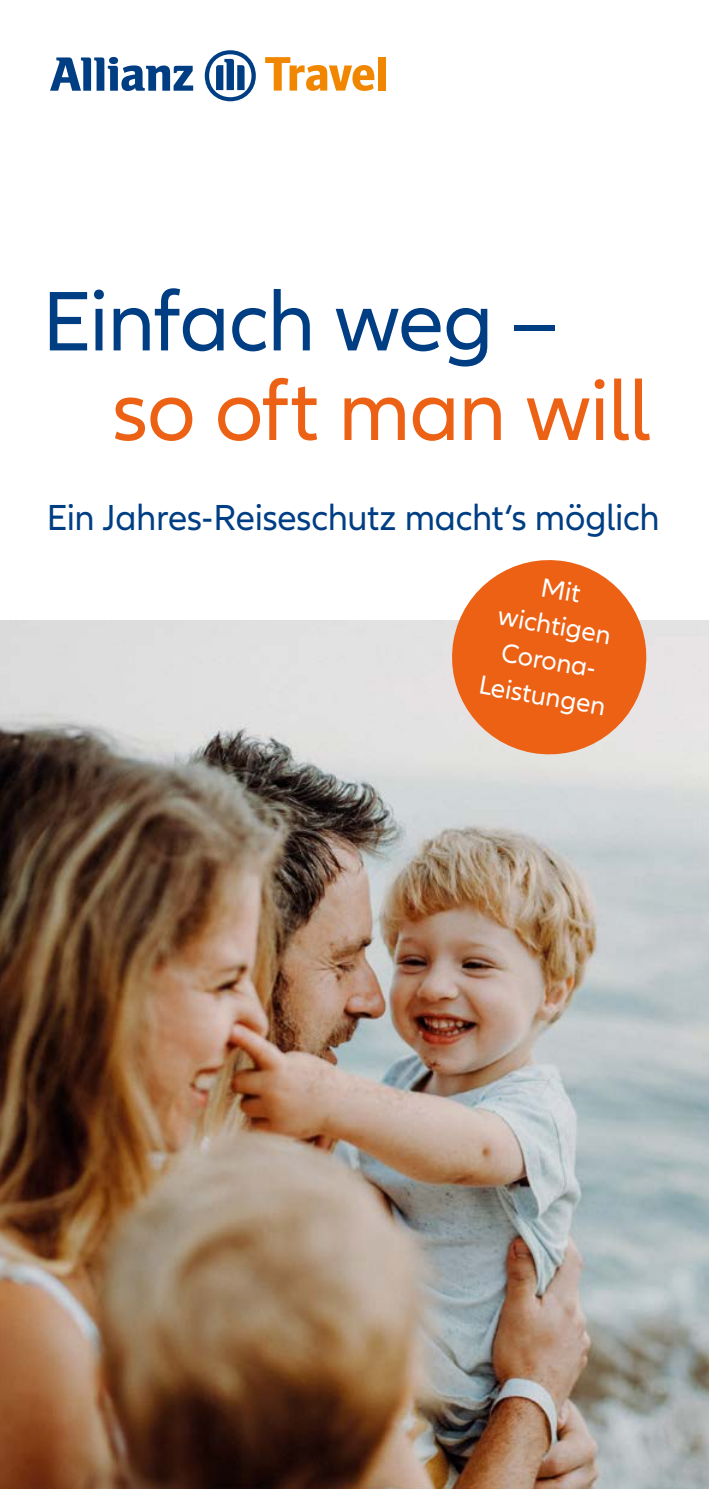
<style>
.page{position:relative;width:709px;height:1489px;background:#fff}
.page>*{position:absolute;margin:0;border:0;box-sizing:border-box;transform-origin:0 0}
.t1{font:87.5px "Allianz Neo";letter-spacing:-.015em;color:#ec6114}
.t2{font:87.5px "Allianz Neo";letter-spacing:-.015em;color:#003e84}
.t3{font:37.5px "Allianz Neo";letter-spacing:-.005em;color:#003e84}
.t4{font:27.5px/35.5px "Allianz Neo";color:#fff;text-align:center}
</style>
<div class="page">
<img style="left:0;top:620px;width:709px;height:868px">
<svg style="left:50px;top:57px;width:143px;height:34px"></svg>
<svg style="left:205px;top:50px;width:51px;height:51px"></svg>
<svg style="left:265px;top:57px;width:109px;height:34px"></svg>
<div style="left:378px;top:57px;width:7px;height:34px;background:#f18700"></div>
<svg style="left:444px;top:560px;width:210px;height:202px;background:#ec8a54"></svg>
<h1 class="t2" style="left:42px;top:278px;width:516px">Einfach weg –</h1>
<h1 class="t1" style="left:112px;top:367px;width:540px">so oft man will</h1>
<p class="t3" style="left:47px;top:499px;width:614px">Ein Jahres-Reiseschutz macht‘s möglich</p>
<p class="t4" style="left:501px;top:562px;width:130px;rotate:10deg">Mit wichtigen<br>Corona-<br>Leistungen</p>
</div>
